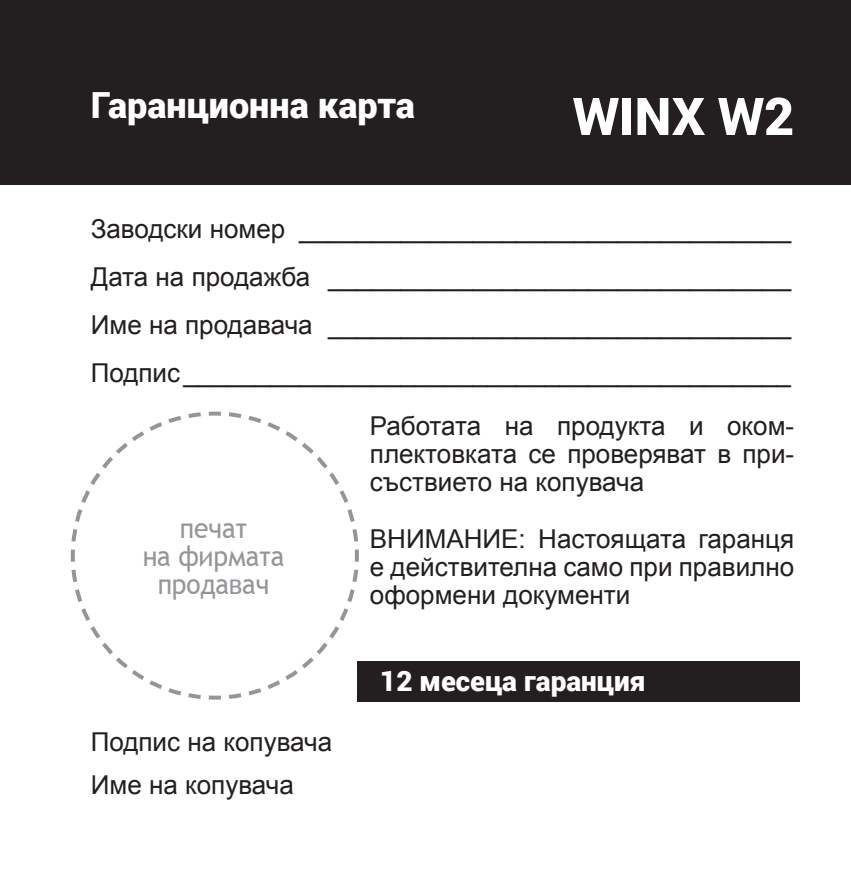
<style>
.page{position:relative;width:851px;height:885px;background:#fff}
.page>*{position:absolute;margin:0;border:0;box-sizing:border-box;transform-origin:0 0}
.t1{font:900 52px "Roboto";color:#fff}
.t2{font:900 36px "Roboto";color:#fff}
.t3{font:28px/28px "Trebuchet MS";letter-spacing:-.005em;color:#939598;text-align:center;scale:.94 1}
.t4{font:900 28px "Roboto";color:#fff}
.t5{font:26px/28px "Arial";color:#231f20;text-align:justify}
</style>
<div class="page">
<div style="left:0;top:0;width:850px;height:185px;background:#231f20"></div>
<div style="left:357px;top:661px;width:442px;height:41px;background:#231f20"></div>
<svg style="left:70px;top:411px;width:289px;height:289px"></svg>
<h2 class="t2" style="left:91px;top:80px;width:326px">Гаранционна карта</h2>
<h1 class="t1" style="left:572px;top:80px;width:223px">WINX W2</h1>
<p class="t5" style="left:91px;top:205px;width:701px;line-height:48px">Заводски номер __________________________________ Дата на продажба ________________________________ Име на продавача ________________________________ Подпис__________________________________________</p>
<p class="t3" style="left:143px;top:514px;width:152px">печат<br>на фирмата продавач</p>
<p class="t5" style="left:91px;top:720px;width:243px;line-height:43.6px">Подпис на копувача<br>Име на копувача</p>
<p class="t5" style="left:370px;top:412px;width:426px">Работата на продукта и оком&shy;плектовката се проверяват в при&shy;съствието на копувача</p>
<p class="t5" style="left:370px;top:525px;width:426px">ВНИМАНИЕ: Настоящата гаранця е действителна само при правилно оформени документи</p>
<p class="t4" style="left:380px;top:661px;width:267px">12 месеца гаранция</p>
</div>
